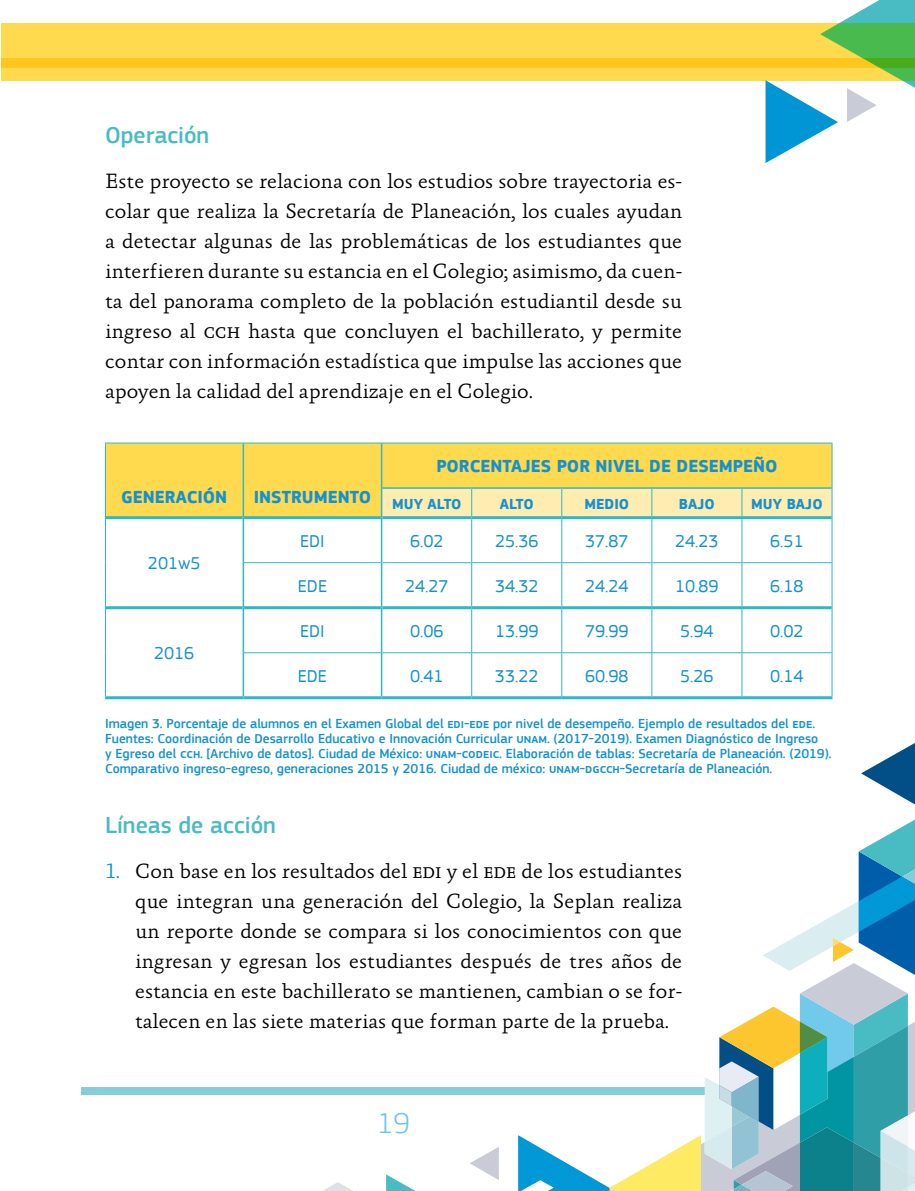
<style>
.page{position:relative;width:915px;height:1191px;background:#fff}
.page>*{position:absolute;margin:0;border:0;box-sizing:border-box;transform-origin:0 0}
.t1{font:300 30px "PF Square Sans Pro";color:#6bc4ef}
.t2{font:500 24px "PF Square Sans Pro";color:#49bbc3}
.t3{font:300 21px/30px "Absara TF";color:#000;text-align:justify}
.t4{font:18px "PF Square Sans Pro";color:#1391d1}
.t5{font:700 18px "PF Square Sans Pro";color:#1391d1}
.t6{font:700 15px "PF Square Sans Pro";color:#1391d1}
.t7{font:500 13.5px/15px "PF Square Sans Pro";color:#1391d1}
.s1{font-weight:400;font-size:15.75px}
.s2{color:#0098d7}
</style>
<div class="page">
<div style="left:106px;top:444px;width:725px;height:72px;background:#ffd94e"></div>
<svg style="left:106px;top:519px;width:725px;height:177px"></svg>
<hr style="left:105px;top:443px;width:138px;height:1px;background:#2db8c5">
<hr style="left:105px;top:443px;width:1px;height:45px;background:#2db8c5">
<hr style="left:243px;top:443px;width:138px;height:1px;background:#2db8c5">
<hr style="left:105px;top:488px;width:1px;height:30px;background:#2db8c5">
<hr style="left:381px;top:443px;width:90px;height:1px;background:#2db8c5">
<hr style="left:471px;top:443px;width:90px;height:1px;background:#2db8c5">
<hr style="left:561px;top:443px;width:90px;height:1px;background:#2db8c5">
<hr style="left:651px;top:443px;width:90px;height:1px;background:#2db8c5">
<hr style="left:741px;top:443px;width:91px;height:1px;background:#2db8c5">
<hr style="left:831px;top:443px;width:1px;height:45px;background:#2db8c5">
<hr style="left:831px;top:488px;width:1px;height:30px;background:#2db8c5">
<hr style="left:105px;top:518px;width:1px;height:45px;background:#2db8c5">
<hr style="left:471px;top:519px;width:1px;height:43px;background:#2db8c5">
<hr style="left:561px;top:519px;width:1px;height:43px;background:#2db8c5">
<hr style="left:651px;top:519px;width:1px;height:43px;background:#2db8c5">
<hr style="left:741px;top:519px;width:1px;height:43px;background:#2db8c5">
<hr style="left:831px;top:518px;width:1px;height:44px;background:#2db8c5">
<hr style="left:105px;top:563px;width:1px;height:45px;background:#2db8c5">
<hr style="left:244px;top:562px;width:137px;height:1px;background:#2db8c5">
<hr style="left:382px;top:562px;width:89px;height:1px;background:#2db8c5">
<hr style="left:471px;top:562px;width:90px;height:1px;background:#2db8c5">
<hr style="left:471px;top:563px;width:1px;height:43px;background:#2db8c5">
<hr style="left:561px;top:562px;width:90px;height:1px;background:#2db8c5">
<hr style="left:561px;top:563px;width:1px;height:43px;background:#2db8c5">
<hr style="left:651px;top:562px;width:90px;height:1px;background:#2db8c5">
<hr style="left:651px;top:563px;width:1px;height:43px;background:#2db8c5">
<hr style="left:741px;top:562px;width:91px;height:1px;background:#2db8c5">
<hr style="left:741px;top:563px;width:1px;height:43px;background:#2db8c5">
<hr style="left:831px;top:563px;width:1px;height:45px;background:#2db8c5">
<hr style="left:105px;top:608px;width:1px;height:45px;background:#2db8c5">
<hr style="left:471px;top:609px;width:1px;height:43px;background:#2db8c5">
<hr style="left:561px;top:609px;width:1px;height:43px;background:#2db8c5">
<hr style="left:651px;top:609px;width:1px;height:43px;background:#2db8c5">
<hr style="left:741px;top:609px;width:1px;height:43px;background:#2db8c5">
<hr style="left:831px;top:608px;width:1px;height:44px;background:#2db8c5">
<hr style="left:105px;top:653px;width:1px;height:43px;background:#2db8c5">
<hr style="left:244px;top:652px;width:137px;height:1px;background:#2db8c5">
<hr style="left:382px;top:652px;width:89px;height:1px;background:#2db8c5">
<hr style="left:471px;top:652px;width:90px;height:1px;background:#2db8c5">
<hr style="left:471px;top:653px;width:1px;height:43px;background:#2db8c5">
<hr style="left:561px;top:652px;width:90px;height:1px;background:#2db8c5">
<hr style="left:561px;top:653px;width:1px;height:43px;background:#2db8c5">
<hr style="left:651px;top:652px;width:90px;height:1px;background:#2db8c5">
<hr style="left:651px;top:653px;width:1px;height:43px;background:#2db8c5">
<hr style="left:741px;top:652px;width:91px;height:1px;background:#2db8c5">
<hr style="left:741px;top:653px;width:1px;height:43px;background:#2db8c5">
<hr style="left:831px;top:653px;width:1px;height:43px;background:#2db8c5">
<hr style="left:106px;top:516px;width:136px;height:3px;background:#2db8c5">
<hr style="left:244px;top:516px;width:137px;height:3px;background:#2db8c5">
<hr style="left:382px;top:516px;width:89px;height:3px;background:#2db8c5">
<hr style="left:471px;top:516px;width:90px;height:3px;background:#2db8c5">
<hr style="left:561px;top:516px;width:90px;height:3px;background:#2db8c5">
<hr style="left:651px;top:516px;width:90px;height:3px;background:#2db8c5">
<hr style="left:741px;top:516px;width:90px;height:3px;background:#2db8c5">
<hr style="left:106px;top:606px;width:136px;height:3px;background:#2db8c5">
<hr style="left:244px;top:606px;width:137px;height:3px;background:#2db8c5">
<hr style="left:382px;top:606px;width:89px;height:3px;background:#2db8c5">
<hr style="left:471px;top:606px;width:90px;height:3px;background:#2db8c5">
<hr style="left:561px;top:606px;width:90px;height:3px;background:#2db8c5">
<hr style="left:651px;top:606px;width:90px;height:3px;background:#2db8c5">
<hr style="left:741px;top:606px;width:90px;height:3px;background:#2db8c5">
<hr style="left:105px;top:696px;width:138px;height:3px;background:#2db8c5">
<hr style="left:243px;top:696px;width:138px;height:3px;background:#2db8c5">
<hr style="left:381px;top:696px;width:90px;height:3px;background:#2db8c5">
<hr style="left:471px;top:696px;width:90px;height:3px;background:#2db8c5">
<hr style="left:561px;top:696px;width:90px;height:3px;background:#2db8c5">
<hr style="left:651px;top:696px;width:90px;height:3px;background:#2db8c5">
<hr style="left:741px;top:696px;width:91px;height:3px;background:#2db8c5">
<hr style="left:242px;top:443px;width:2px;height:45px;background:#2db8c5">
<hr style="left:242px;top:488px;width:2px;height:30px;background:#2db8c5">
<hr style="left:242px;top:518px;width:2px;height:45px;background:#2db8c5">
<hr style="left:242px;top:563px;width:2px;height:45px;background:#2db8c5">
<hr style="left:242px;top:608px;width:2px;height:45px;background:#2db8c5">
<hr style="left:242px;top:653px;width:2px;height:43px;background:#2db8c5">
<hr style="left:381px;top:443px;width:1px;height:44px;background:#2db8c5">
<svg style="left:381px;top:489px;width:450px;height:29px;background:#ede7b2"></svg>
<hr style="left:381px;top:518px;width:1px;height:45px;background:#2db8c5">
<hr style="left:381px;top:563px;width:1px;height:45px;background:#2db8c5">
<hr style="left:381px;top:608px;width:1px;height:45px;background:#2db8c5">
<hr style="left:381px;top:653px;width:1px;height:43px;background:#2db8c5">
<hr style="left:381px;top:487px;width:90px;height:2px;background:#2db8c5">
<hr style="left:471px;top:487px;width:90px;height:2px;background:#2db8c5">
<hr style="left:561px;top:487px;width:90px;height:2px;background:#2db8c5">
<hr style="left:651px;top:487px;width:90px;height:2px;background:#2db8c5">
<hr style="left:741px;top:487px;width:90px;height:2px;background:#2db8c5">
<div style="left:1px;top:23px;width:913px;height:57px;background:#ffd94e"></div>
<svg style="left:765px;top:0;width:149px;height:163px"></svg>
<div style="left:81px;top:1087px;width:625px;height:8px;background:#84cdda"></div>
<div style="left:1px;top:58px;width:913px;height:10px;background:#ffc71e"></div>
<svg style="left:323px;top:820px;width:591px;height:371px"></svg>
<svg style="left:861px;top:743px;width:53px;height:61px"></svg>
<p class="t2" style="left:105px;top:121px;width:106px">Operación</p>
<p class="t3" style="left:105px;top:166px;width:578px">Este proyecto se relaciona con los estudios sobre trayectoria es&shy;colar que realiza la Secretaría de Planeación, los cuales ayudan a detectar algunas de las problemáticas de los estudiantes que interfieren durante su estancia en el Colegio; asimismo, da cuen&shy;ta del panorama completo de la población estudiantil desde su ingreso al <span class="s1">CCH</span> hasta que concluyen el bachillerato, y permite contar con información estadística que impulse las acciones que apoyen la calidad del aprendizaje en el Colegio.</p>
<p class="t5" style="left:121px;top:486px;width:108px">GENERACIÓN</p>
<p class="t5" style="left:253px;top:486px;width:119px">INSTRUMENTO</p>
<p class="t5" style="left:436px;top:455px;width:343px">PORCENTAJES POR NIVEL DE DESEMPEÑO</p>
<p class="t6" style="left:392px;top:494px;width:71px">MUY ALTO</p>
<p class="t6" style="left:499px;top:494px;width:35px">ALTO</p>
<p class="t6" style="left:584px;top:494px;width:46px">MEDIO</p>
<p class="t6" style="left:678px;top:494px;width:37px">BAJO</p>
<p class="t6" style="left:751px;top:494px;width:73px">MUY BAJO</p>
<p class="t4" style="left:148px;top:553px;width:54px">201w5</p>
<p class="t4" style="left:300px;top:530px;width:26px">EDI</p>
<p class="t4" style="left:410px;top:530px;width:35px">6.02</p>
<p class="t4" style="left:495px;top:530px;width:45px">25.36</p>
<p class="t4" style="left:585px;top:530px;width:45px">37.87</p>
<p class="t4" style="left:675px;top:530px;width:45px">24.23</p>
<p class="t4" style="left:770px;top:530px;width:35px">6.51</p>
<p class="t4" style="left:298px;top:575px;width:31px">EDE</p>
<p class="t4" style="left:405px;top:575px;width:45px">24.27</p>
<p class="t4" style="left:495px;top:575px;width:45px">34.32</p>
<p class="t4" style="left:585px;top:575px;width:45px">24.24</p>
<p class="t4" style="left:675px;top:575px;width:45px">10.89</p>
<p class="t4" style="left:770px;top:575px;width:35px">6.18</p>
<p class="t4" style="left:300px;top:620px;width:26px">EDI</p>
<p class="t4" style="left:410px;top:620px;width:35px">0.06</p>
<p class="t4" style="left:495px;top:620px;width:45px">13.99</p>
<p class="t4" style="left:585px;top:620px;width:45px">79.99</p>
<p class="t4" style="left:680px;top:620px;width:35px">5.94</p>
<p class="t4" style="left:770px;top:620px;width:35px">0.02</p>
<p class="t4" style="left:298px;top:665px;width:31px">EDE</p>
<p class="t4" style="left:410px;top:665px;width:35px">0.41</p>
<p class="t4" style="left:495px;top:665px;width:45px">33.22</p>
<p class="t4" style="left:585px;top:665px;width:45px">60.98</p>
<p class="t4" style="left:680px;top:665px;width:35px">5.26</p>
<p class="t4" style="left:770px;top:665px;width:35px">0.14</p>
<p class="t7" style="left:105px;top:716px;width:727px">Imagen 3. Porcentaje de alumnos en el Examen Global del edi-ede por nivel de desempeño. Ejemplo de resultados del ede.<br>Fuentes: Coordinación de Desarrollo Educativo e Innovación Curricular unam. (2017-2019). Examen Diagnóstico de Ingreso<br>y Egreso del cch. [Archivo de datos]. Ciudad de México: unam-codeic. Elaboración de tablas: Secretaría de Planeación. (2019).<br>Comparativo ingreso-egreso, generaciones 2015 y 2016. Ciudad de méxico: unam-dgcch-Secretaría de Planeación.</p>
<p class="t2" style="left:105px;top:811px;width:172px">Líneas de acción</p>
<p class="t3" style="left:135px;top:856px;width:548px;text-indent:-30px"><span class="s2">1.</span> Con base en los resultados del <span class="s1">EDI</span> y el <span class="s1">EDE</span> de los estudiantes que integran una generación del Colegio, la Seplan realiza un reporte donde se compara si los conocimientos con que ingresan y egresan los estudiantes después de tres años de estancia en este bachillerato se mantienen, cambian o se for&shy;talecen en las siete materias que forman parte de la prueba.</p>
<p class="t4" style="left:154px;top:643px;width:42px">2016</p>
<h1 class="t1" style="left:377px;top:1105px;width:34px">19</h1>
</div>
